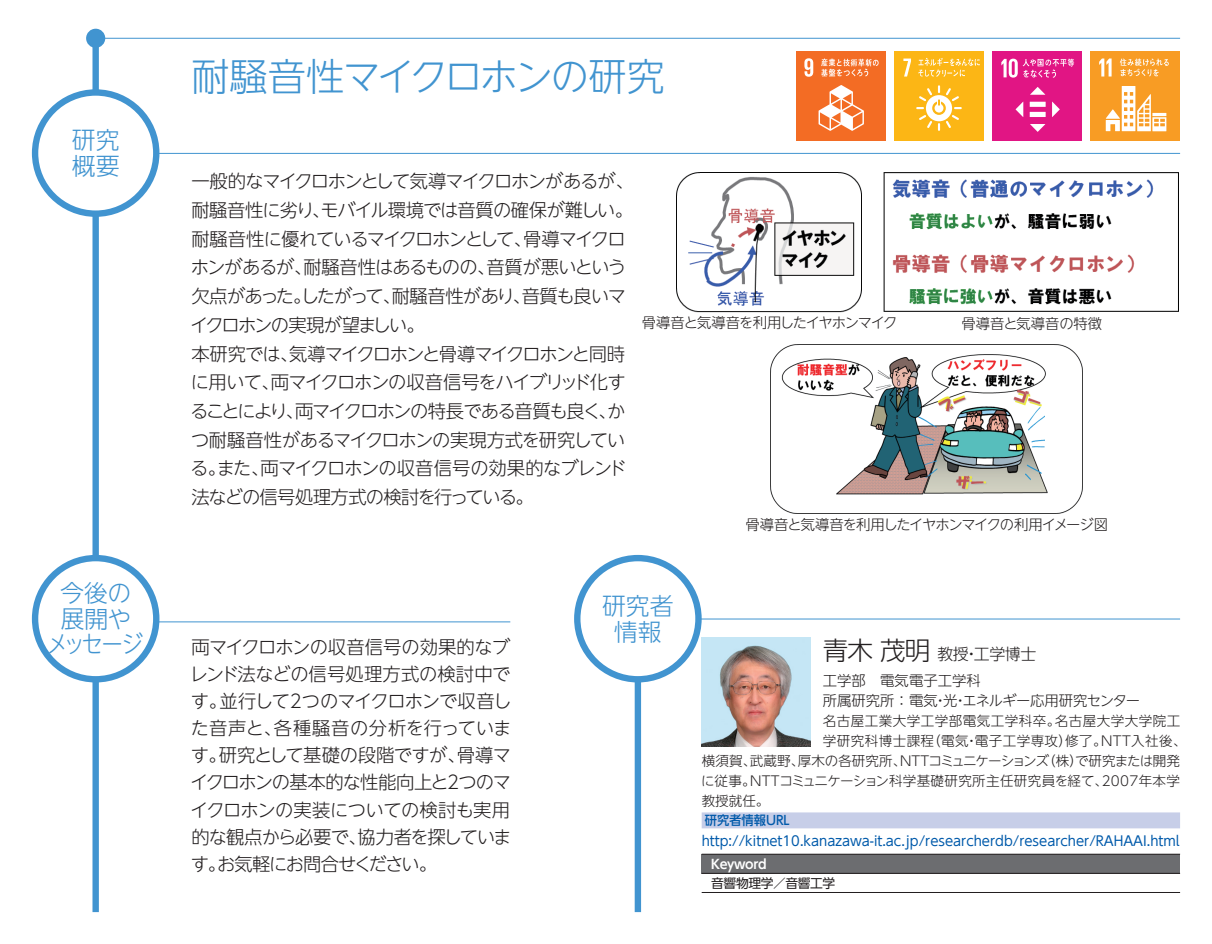
<style>
.page{position:relative;width:1212px;height:944px;background:#fff}
.page>*{position:absolute;margin:0;border:0;box-sizing:border-box;transform-origin:0 0}
.t1{font:300 38.25px "UD Shin Go NT Pr 6 N";letter-spacing:-.05em;color:#4194d0}
.t2{font:300 25.43px "UD Shin Go NT Pr 6 N";color:#231f20}
.t3{font:300 23.85px/25.4px "UD Shin Go NT Pr 6 N";color:#4194d0}
.t4{font:300 23.85px "UD Shin Go NT Pr 6 N";color:#4194d0;scale:.9 1}
.t5{font:300 18.22px/28.8px "UD Shin Go NT Pr 6 N";letter-spacing:-.055em;color:#231f20}
.t6{font:300 18.22px/27px "UD Shin Go NT Pr 6 N";letter-spacing:-.025em;color:#231f20;text-align:right}
.t7{font:300 18.22px "UD Shin Go NT Pr 6 N";letter-spacing:-.1em;color:#231f20}
.t8{font:300 18.22px "UD Shin Go NT Pr 6 N";letter-spacing:-.03em;color:#231f20}
.t9{font:300 18.22px "UD Shin Go NT Pr 6 N";letter-spacing:-.035em;color:#231f20}
.t10{font:300 18.22px "UD Shin Go NT Pr 6 N";letter-spacing:-.105em;color:#231f20}
.t11{font:300 18.22px "UD Shin Go NT Pr 6 N";color:#231f20}
.t12{font:300 18.22px "UD Shin Go NT Pr 6 N";letter-spacing:-.08em;color:#231f20}
.t13{font:300 15.97px "UD Shin Go NT Pr 6 N";letter-spacing:-.03em;color:#231f20}
.t14{font:300 14.4px "UD Shin Go NT Pr 6 N";letter-spacing:-.075em;color:#231f20}
.t15{font:300 14.4px/20.7px "UD Shin Go NT Pr 6 N";color:#231f20}
.t16{font:300 14.4px "UD Shin Go NT Pr 6 N";letter-spacing:-.035em;color:#231f20}
.t17{font:300 13.5px/20px "UD Shin Go NT Pr 6 N";letter-spacing:.025em;color:#231f20}
.t18{font:13.5px "UD Shin Go NT Pr 6 N";color:#015aaa}
.t19{font:300 13.5px "UD Shin Go NT Pr 6 N";letter-spacing:.005em;color:#231f20}
.t20{font:300 13.5px "UD Shin Go NT Pr 6 N";letter-spacing:-.075em;color:#231f20}
.t21{font:300 13.5px "UD Shin Go NT Pr 6 N";letter-spacing:-.015em;color:#231f20}
.t22{font:12.83px "UD Shin Go NT Pr 6 N";letter-spacing:-.03em;color:#231f20}
.t23{font:500 12.83px "UD Shin Go NT Pr 6 N";color:#015aaa;scale:.96 1}
.t24{font:700 12.83px "UD Shin Go NT Pr 6 N De";letter-spacing:-.03em;color:#fff}
</style>
<div class="page">
<div style="left:92px;top:32px;width:7px;height:880px;background:#4194d0"></div>
<hr style="left:96px;top:38px;width:1084px;height:1px;background:#4194d0">
<div style="left:86px;top:29px;width:19px;height:19px;background:#4194d0;border-radius:50%"></div>
<div style="left:635px;top:580px;width:6px;height:332px;background:#4194d0"></div>
<hr style="left:96px;top:621px;width:414px;height:1px;background:#4194d0">
<hr style="left:638px;top:619px;width:542px;height:1px;background:#4194d0">
<div style="left:35px;top:558px;width:121px;height:121px;background:#fff;border-radius:50%"></div>
<div style="left:32px;top:555px;width:127px;height:127px;border:6px solid #4194d0;border-radius:50%"></div>
<div style="left:577px;top:558px;width:121px;height:121px;background:#fff;border-radius:50%"></div>
<div style="left:574px;top:555px;width:128px;height:127px;border:6px solid #4194d0;border-radius:50%"></div>
<hr style="left:96px;top:153px;width:1084px;height:1px;background:#4194d0">
<div style="left:35px;top:92px;width:121px;height:122px;background:#fff;border-radius:50%"></div>
<div style="left:32px;top:89px;width:127px;height:128px;border:6px solid #4194d0;border-radius:50%"></div>
<div style="left:702px;top:812px;width:478px;height:16px;background:#c7cee8"></div>
<div style="left:702px;top:854px;width:478px;height:19px;background:#6c6d70"></div>
<hr style="left:702px;top:854px;width:478px;height:1px;background:#231f20">
<hr style="left:702px;top:873px;width:478px;height:1px;background:#231f20">
<hr style="left:702px;top:892px;width:478px;height:1px;background:#231f20">
<img style="left:702px;top:638px;width:108px;height:108px">
<div style="left:796px;top:51px;width:89px;height:89px;background:#f36c24"></div>
<svg style="left:818px;top:85px;width:46px;height:46px"></svg>
<svg style="left:804px;top:58px;width:9px;height:19px"></svg>
<svg style="left:821px;top:59px;width:57px;height:17px"></svg>
<div style="left:894px;top:51px;width:89px;height:89px;background:#fcb615"></div>
<svg style="left:916px;top:85px;width:46px;height:46px"></svg>
<svg style="left:903px;top:59px;width:8px;height:18px"></svg>
<svg style="left:918px;top:58px;width:62px;height:19px"></svg>
<div style="left:992px;top:51px;width:90px;height:89px;background:#e11584"></div>
<svg style="left:1001px;top:59px;width:73px;height:19px"></svg>
<div style="left:1030px;top:112px;width:15px;height:5px;background:#fff"></div>
<div style="left:1030px;top:102px;width:15px;height:5px;background:#fff"></div>
<svg style="left:1030px;top:87px;width:15px;height:8px"></svg>
<svg style="left:1052px;top:102px;width:8px;height:15px"></svg>
<svg style="left:1030px;top:124px;width:15px;height:8px"></svg>
<svg style="left:1015px;top:102px;width:8px;height:15px"></svg>
<div style="left:1091px;top:51px;width:89px;height:89px;background:#f89c24"></div>
<svg style="left:1106px;top:86px;width:60px;height:45px"></svg>
<svg style="left:1099px;top:59px;width:12px;height:18px"></svg>
<svg style="left:1120px;top:58px;width:49px;height:18px"></svg>
<img style="left:883px;top:172px;width:296px;height:140px">
<img style="left:677px;top:173px;width:185px;height:140px">
<img style="left:771px;top:345px;width:312px;height:168px">
<h3 class="t3" style="left:72px;top:127px;width:49px">研究概要</h3>
<h3 class="t3" style="left:60px;top:580px;width:73px">今後の展開や</h3>
<h3 class="t4" style="left:47px;top:625px;width:109px">メッセージ</h3>
<h1 class="t1" style="left:191px;top:46px;width:475px">耐騒音性マイクロホンの研究</h1>
<p class="t5" style="left:191px;top:166px;width:444px">一般的なマイクロホンとして気導マイクロホンがあるが、耐騒音性に劣りモバイル環境では音質の確保が難しい。</p>
<p class="t5" style="left:312px;top:195px;width:20px">、</p>
<p class="t5" style="left:486px;top:224px;width:141px;text-indent:-295px">耐騒音性に優れているマイクロホンとして、<br>音質が悪いという</p>
<p class="t5" style="left:523px;top:224px;width:104px">骨導マイクロ</p>
<p class="t5" style="left:191px;top:252px;width:437px">ホンがあるが、<br>欠点があったしたがって耐騒音性があり音質も良いマ</p>
<p class="t5" style="left:303px;top:252px;width:194px">耐騒音性はあるものの、</p>
<p class="t5" style="left:293px;top:281px;width:20px">。</p>
<p class="t10" style="left:190px;top:310px;width:236px">イクロホンの実現が望ましい。</p>
<p class="t7" style="left:289px;top:339px;width:337px">気導マイクロホンと骨導マイクロホンと同時</p>
<p class="t5" style="left:383px;top:281px;width:20px">、</p>
<p class="t5" style="left:513px;top:281px;width:20px">、</p>
<p class="t5" style="left:271px;top:339px;width:356px;text-indent:-80px">本研究では、<br>両マイクロホンの収音信号をハイブリッド化す</p>
<p class="t5" style="left:190px;top:367px;width:437px">に用いて、<br>ることにより両マイクロホンの特長である音質も良くか、</p>
<p class="t5" style="left:286px;top:396px;width:20px">、</p>
<p class="t5" style="left:191px;top:425px;width:436px">つ耐騒音性があるマイクロホンの実現方式を研究してい</p>
<p class="t5" style="left:261px;top:453px;width:368px">両マイクロホンの収音信号の効果的なブレンド</p>
<p class="t5" style="left:190px;top:453px;width:81px">るまた、</p>
<p class="t5" style="left:191px;top:453px;width:344px;text-indent:16px">。<br>法などの信号処理方式の検討を行っている。</p>
<p class="t14" style="left:642px;top:311px;width:257px">骨導音と気導音を利用したイヤホンマイク</p>
<p class="t15" style="left:961px;top:313px;width:142px">骨導音と気導音の特徴</p>
<p class="t14" style="left:745px;top:513px;width:364px">骨導音と気導音を利用したイヤホンマイクの利用イメージ図</p>
<p class="t8" style="left:191px;top:632px;width:320px">両マイクロホンの収音信号の効果的なブ</p>
<p class="t6" style="left:189px;top:660px;width:324px">レンド法などの信号処理方式の検討中で並行して2つのマイクロホンで収音し</p>
<p class="t5" style="left:191px;top:686px;width:38px">す。</p>
<p class="t11" style="left:274px;top:714px;width:239px">各種騒音の分析を行っていま</p>
<p class="t5" style="left:191px;top:713px;width:93px">た音声と、</p>
<p class="t9" style="left:219px;top:741px;width:248px">研究として基礎の段階ですが、</p>
<p class="t5" style="left:457px;top:740px;width:56px">骨導マ</p>
<p class="t5" style="left:191px;top:740px;width:38px">す。</p>
<p class="t5" style="left:190px;top:767px;width:322px">イクロホンの基本的な性能向上と2つのマ</p>
<p class="t5" style="left:190px;top:795px;width:322px">イクロホンの実装についての検討も実用</p>
<p class="t12" style="left:358px;top:822px;width:155px">協力者を探していま</p>
<p class="t5" style="left:191px;top:823px;width:248px;line-height:27px">的な観点から必要で、<br>すお気軽にお問合せください。</p>
<p class="t5" style="left:208px;top:849px;width:20px">。</p>
<h3 class="t3" style="left:602px;top:592px;width:73px;text-align:center">研究者情報</h3>
<h2 class="t2" style="left:823px;top:630px;width:109px">青木茂明</h2>
<p class="t15" style="left:823px;top:669px;width:319px">工学部　電気電子工学科<br>所属研究所：電気光エネルギー応用研究センター</p>
<p class="t13" style="left:937px;top:641px;width:100px">教授工学博士</p>
<p class="t13" style="left:963px;top:641px;width:17px">・</p>
<p class="t16" style="left:933px;top:689px;width:36px">・・</p>
<p class="t17" style="left:823px;top:711px;width:239px">名古屋工業大学工学部電気工学科卒。</p>
<p class="t17" style="left:1055px;top:711px;width:127px">名古屋大学大学院工</p>
<p class="t17" style="left:927px;top:731px;width:43px">（電気</p>
<p class="t17" style="left:975px;top:731px;width:99px">電子工学専攻）</p>
<p class="t17" style="left:823px;top:731px;width:113px">学研究科博士課程</p>
<p class="t17" style="left:1065px;top:731px;width:43px">修了。</p>
<p class="t17" style="left:1101px;top:731px;width:87px">NTT入社後、</p>
<p class="t17" style="left:965px;top:731px;width:15px">・</p>
<p class="t20" style="left:900px;top:750px;width:151px">NTTコミュニケーションズ</p>
<p class="t21" style="left:1042px;top:750px;width:140px">（株で研究または開発</p>
<p class="t17" style="left:1069px;top:751px;width:15px">）</p>
<p class="t17" style="left:702px;top:751px;width:56px">横須賀、</p>
<p class="t17" style="left:798px;top:751px;width:110px">厚木の各研究所、</p>
<p class="t17" style="left:750px;top:751px;width:56px">武蔵野、</p>
<p class="t19" style="left:750px;top:770px;width:359px">NTTコミュニケーション科学基礎研究所主任研究員を経て、</p>
<p class="t17" style="left:1102px;top:770px;width:80px">2007年本学</p>
<p class="t17" style="left:701px;top:770px;width:70px">に従事。教授就任。</p>
<p class="t23" style="left:705px;top:810px;width:90px">研究者情報URL</p>
<p class="t18" style="left:702px;top:830px;width:479px">http://kitnet10.kanazawa i t- .ac.jp/researcherdb/researcher/RAHAAI.html</p>
<p class="t24" style="left:711px;top:853px;width:57px">Keyword</p>
<p class="t22" style="left:711px;top:872px;width:126px">音響物理学／音響工学</p>
</div>
